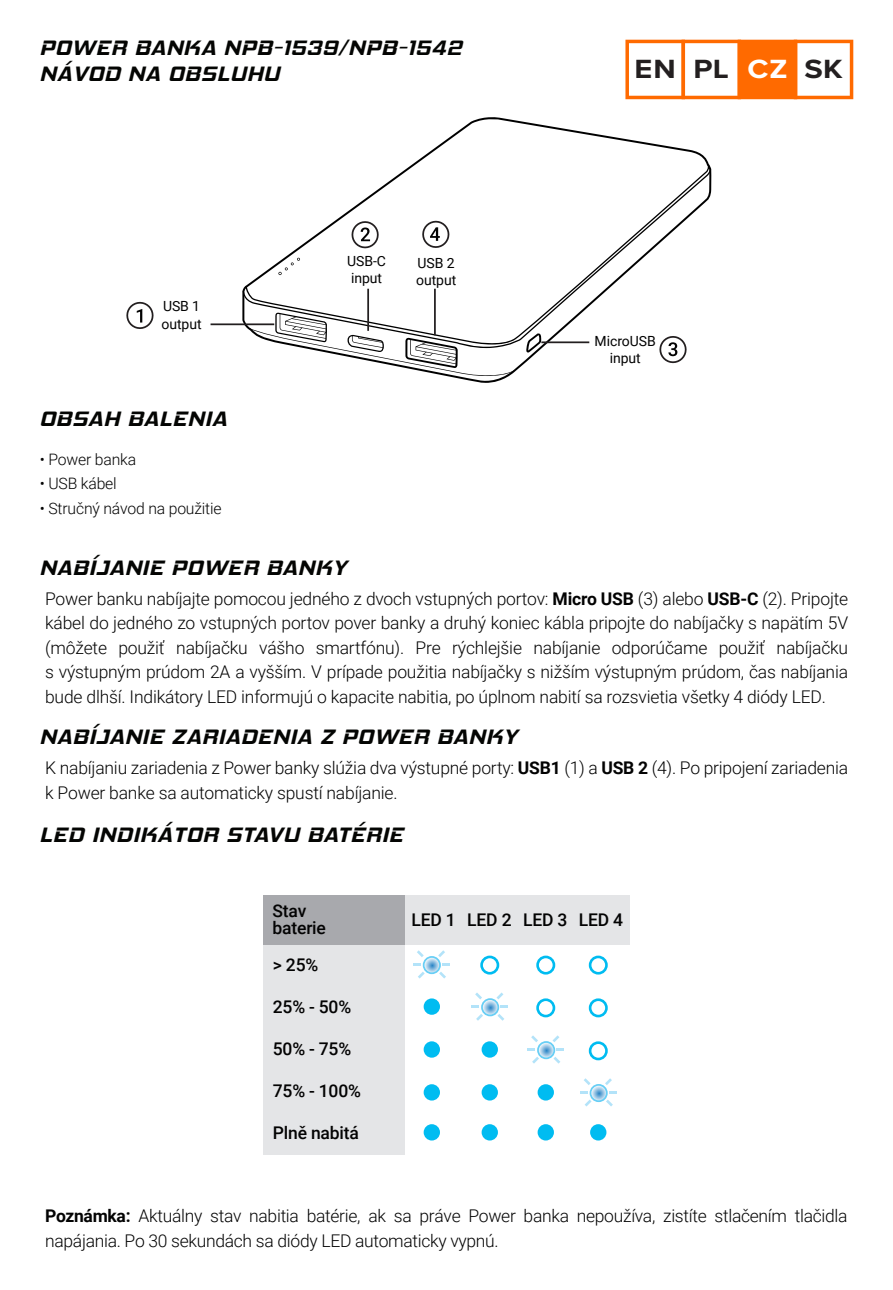
<style>
.page{position:relative;width:893px;height:1290px;background:#fff}
.page>*{position:absolute;margin:0;border:0;box-sizing:border-box;transform-origin:0 0}
.t1{font:700 27.3px "Proxima Nova";letter-spacing:.02em;color:#231f20;scale:1.12 1}
.t2{font:italic 700 21px/25.2px "Hemi Head Rg";letter-spacing:.03em;color:#040503;scale:1.12 1}
.t3{font:300 17.5px/24.5px "Roboto";letter-spacing:-.01em;color:#030303}
.t4{font:500 17.5px/17.5px "Roboto";letter-spacing:-.01em;color:#030303}
.t5{font:300 15.75px "Roboto";letter-spacing:-.01em;color:#030303}
.t6{font:14px/17.5px "Roboto";letter-spacing:-.005em;color:#030303}
.s1{color:#fff}
.s2{font-weight:700}
</style>
<div class="page">
<svg style="left:625px;top:40px;width:228px;height:59px"></svg>
<div style="left:404px;top:895px;width:226px;height:50px;background:#e4e5e7"></div>
<div style="left:263px;top:945px;width:141px;height:209px;background:#e4e5e7"></div>
<div style="left:263px;top:895px;width:141px;height:50px;background:#a8a9ad"></div>
<svg style="left:424px;top:957px;width:16px;height:16px"></svg>
<div style="left:423px;top:956px;width:18px;height:18px;border:2px solid #67cef5;border-radius:50%"></div>
<svg style="left:438px;top:950px;width:7px;height:7px"></svg>
<svg style="left:439px;top:963px;width:11px;height:15px"></svg>
<svg style="left:413px;top:963px;width:12px;height:15px"></svg>
<svg style="left:417px;top:950px;width:7px;height:7px"></svg>
<svg style="left:482px;top:999px;width:16px;height:16px"></svg>
<div style="left:481px;top:998px;width:18px;height:18px;border:2px solid #67cef5;border-radius:50%"></div>
<svg style="left:501px;top:1005px;width:7px;height:3px"></svg>
<svg style="left:496px;top:992px;width:7px;height:7px"></svg>
<svg style="left:497px;top:1014px;width:7px;height:7px"></svg>
<svg style="left:472px;top:1005px;width:7px;height:3px"></svg>
<svg style="left:476px;top:1014px;width:7px;height:7px"></svg>
<svg style="left:475px;top:993px;width:7px;height:6px"></svg>
<svg style="left:538px;top:1042px;width:16px;height:16px"></svg>
<div style="left:537px;top:1041px;width:18px;height:18px;border:2px solid #67cef5;border-radius:50%"></div>
<svg style="left:557px;top:1048px;width:7px;height:3px"></svg>
<svg style="left:552px;top:1035px;width:7px;height:7px"></svg>
<svg style="left:553px;top:1057px;width:7px;height:6px"></svg>
<svg style="left:528px;top:1048px;width:7px;height:3px"></svg>
<svg style="left:532px;top:1057px;width:7px;height:6px"></svg>
<svg style="left:531px;top:1035px;width:7px;height:7px"></svg>
<svg style="left:590px;top:1085px;width:17px;height:16px"></svg>
<div style="left:590px;top:1084px;width:18px;height:18px;border:2px solid #67cef5;border-radius:50%"></div>
<svg style="left:605px;top:1078px;width:7px;height:7px"></svg>
<svg style="left:606px;top:1091px;width:10px;height:15px"></svg>
<svg style="left:580px;top:1091px;width:7px;height:2px"></svg>
<svg style="left:585px;top:1099px;width:6px;height:7px"></svg>
<svg style="left:584px;top:1078px;width:7px;height:7px"></svg>
<div style="left:480px;top:955px;width:19px;height:19px;border:3px solid #00bcf1;border-radius:50%"></div>
<div style="left:424px;top:998px;width:16px;height:17px;background:#00bcf1;border-radius:50%"></div>
<div style="left:424px;top:1041px;width:16px;height:16px;background:#00bcf1;border-radius:50%"></div>
<div style="left:424px;top:1084px;width:16px;height:16px;background:#00bcf1;border-radius:50%"></div>
<div style="left:424px;top:1124px;width:16px;height:16px;background:#00bcf1;border-radius:50%"></div>
<div style="left:482px;top:1041px;width:16px;height:16px;background:#00bcf1;border-radius:50%"></div>
<div style="left:482px;top:1084px;width:16px;height:16px;background:#00bcf1;border-radius:50%"></div>
<div style="left:482px;top:1124px;width:16px;height:16px;background:#00bcf1;border-radius:50%"></div>
<div style="left:538px;top:1084px;width:16px;height:16px;background:#00bcf1;border-radius:50%"></div>
<div style="left:538px;top:1124px;width:16px;height:16px;background:#00bcf1;border-radius:50%"></div>
<div style="left:590px;top:1124px;width:16px;height:16px;background:#00bcf1;border-radius:50%"></div>
<div style="left:536px;top:955px;width:19px;height:19px;border:3px solid #00bcf1;border-radius:50%"></div>
<div style="left:589px;top:955px;width:19px;height:19px;border:3px solid #00bcf1;border-radius:50%"></div>
<div style="left:536px;top:998px;width:19px;height:19px;border:3px solid #00bcf1;border-radius:50%"></div>
<div style="left:589px;top:998px;width:19px;height:19px;border:3px solid #00bcf1;border-radius:50%"></div>
<div style="left:589px;top:1041px;width:19px;height:19px;border:3px solid #00bcf1;border-radius:50%"></div>
<svg style="left:126px;top:301px;width:28px;height:28px"></svg>
<svg style="left:242px;top:117px;width:469px;height:266px"></svg>
<svg style="left:245px;top:164px;width:465px;height:5px"></svg>
<svg style="left:243px;top:169px;width:469px;height:179px"></svg>
<svg style="left:249px;top:312px;width:266px;height:68px"></svg>
<hr style="left:211px;top:323px;width:63px;height:2px;background:#231f20">
<hr style="left:367px;top:289px;width:2px;height:42px;background:#231f20">
<hr style="left:434px;top:289px;width:2px;height:46px;background:#231f20">
<hr style="left:541px;top:341px;width:48px;height:2px;background:#231f20">
<p class="t2" style="left:39px;top:36px;width:379px">POWER BANKA NPB-1539/NPB-1542<br>NÁVOD NA OBSLUHU</p>
<p class="t6" style="left:162px;top:297px;width:42px">USB 1 output</p>
<p class="t2" style="left:39px;top:406px;width:169px">OBSAH BALENIA</p>
<p class="t5" style="left:40px;top:448px;width:98px">• Power banka</p>
<p class="t5" style="left:40px;top:473px;width:78px">• USB kábel</p>
<p class="t5" style="left:40px;top:497px;width:183px">• Stručný návod na použitie</p>
<p class="t6" style="left:347px;top:252px;width:40px">USB-C input</p>
<p class="t6" style="left:416px;top:253px;width:42px">USB 2 output</p>
<p class="t2" style="left:39px;top:555px;width:276px">NABÍJANIE POWER BANKY</p>
<h1 class="t1" style="left:635px;top:48px;width:187px">EN PL <span class="s1">CZ</span> SK</h1>
<p class="t6" style="left:595px;top:332px;width:63px;text-align:center">MicroUSB input</p>
<p class="t3" style="left:45px;top:586px;width:805px;text-align:justify">Power banku nabíjajte pomocou jedného z dvoch vstupných portov: <span class="s2">Micro USB</span> (3) alebo <span class="s2">USB-C</span> (2). Pripojte kábel do jedného zo vstupných portov pover banky a druhý koniec kábla pripojte do nabíjačky s napätím 5V (môžete použiť nabíjačku vášho smartfónu). Pre rýchlejšie nabíjanie odporúčame použiť nabíjačku s výstupným prúdom 2A a vyšším. V prípade použitia nabíjačky s nižším výstupným prúdom, čas nabíjania bude dlhší. Indikátory LED informujú o kapacite nabitia, po úplnom nabití sa rozsvietia všetky 4 diódy LED.</p>
<p class="t2" style="left:39px;top:724px;width:428px">NABÍJANIE ZARIADENIA Z POWER BANKY</p>
<p class="t3" style="left:45px;top:755px;width:805px">K nabíjaniu zariadenia z Power banky slúžia dva výstupné porty: <span class="s2">USB1</span> (1) a <span class="s2">USB 2</span> (4). Po pripojení zariadenia k Power banke sa automaticky spustí nabíjanie.</p>
<p class="t2" style="left:39px;top:822px;width:326px">LED INDIKÁTOR STAVU BATÉRIE</p>
<p class="t4" style="left:273px;top:901px;width:55px">Stav baterie</p>
<p class="t4" style="left:273px;top:955px;width:47px">&gt; 25%</p>
<p class="t4" style="left:273px;top:997px;width:80px">25% - 50%</p>
<p class="t4" style="left:273px;top:1039px;width:80px">50% - 75%</p>
<p class="t4" style="left:273px;top:1081px;width:90px">75% - 100%</p>
<p class="t4" style="left:273px;top:1123px;width:88px">Plně nabitá</p>
<p class="t4" style="left:411px;top:910px;width:213px">LED 1 LED 2 LED 3 LED 4</p>
<p class="t3" style="left:45px;top:1203px;width:804px"><span class="s2">Poznámka:</span> Aktuálny stav nabitia batérie, ak sa práve Power banka nepoužíva, zistíte stlačením tlačidla napájania. Po 30 sekundách sa diódy LED automaticky vypnú.</p>
</div>
